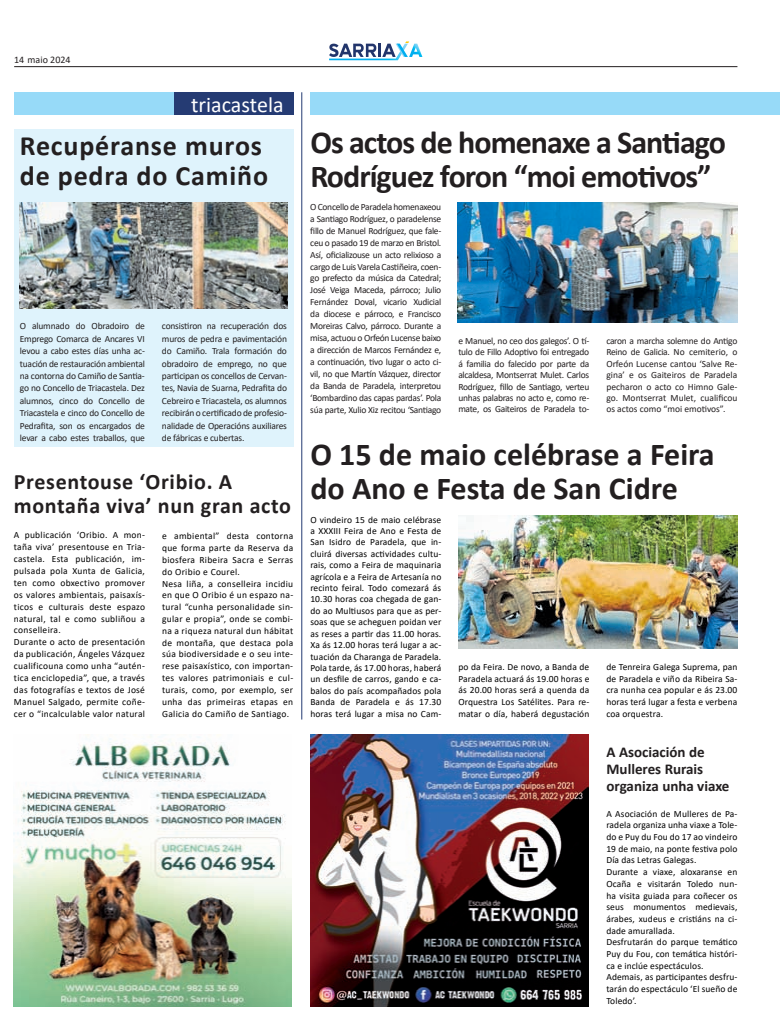
<style>
.page{position:relative;width:780px;height:1035px;background:#fff}
.page>*{position:absolute;margin:0;border:0;box-sizing:border-box;transform-origin:0 0}
.t1{font:700 32px/34px "Calibri";letter-spacing:-.03em;color:#231f20}
.t2{font:700 32px/34px "Calibri";color:#231f20}
.t3{font:700 28px/30px "Calibri";letter-spacing:.03em;color:#231f20}
.t4{font:700 22px/24px "Calibri";letter-spacing:.03em;color:#231f20}
.t5{font:22px "Calibri";color:#fff}
.t6{font:700 15px/17px "Calibri";color:#231f20}
.t7{font:10px "Calibri";color:#231f20}
.t8{font:9.5px/11.7px "Calibri";letter-spacing:.02em;color:#000}
.t9{font:9.5px/12.4px "Calibri";letter-spacing:-.02em;color:#231f20;text-align:justify}
</style>
<div class="page">
<hr style="left:14px;top:66px;width:723px;height:1px;background:#231f20">
<svg style="left:329px;top:41px;width:93px;height:19px"></svg>
<div style="left:310px;top:92px;width:470px;height:22px;background:#97daf8"></div>
<img style="left:457px;top:203px;width:280px;height:120px">
<div style="left:14px;top:92px;width:279px;height:22px;background:#97daf8"></div>
<div style="left:174px;top:92px;width:119px;height:22px;background:#253b73"></div>
<div style="left:14px;top:129px;width:279px;height:317px;background:#dff3fc"></div>
<img style="left:20px;top:202px;width:267px;height:106px">
<img style="left:310px;top:734px;width:278px;height:272px">
<img style="left:14px;top:734px;width:278px;height:272px">
<img style="left:458px;top:515px;width:279px;height:133px">
<hr style="left:301px;top:92px;width:1px;height:627px;background:#253b73">
<p class="t7" style="left:14px;top:53px;width:58px">14 maio 2024</p>
<h3 class="t5" style="left:191px;top:89px;width:94px">triacastela</h3>
<h2 class="t3" style="left:20px;top:131px;width:250px">Recupéranse muros de pedra do Camiño</h2>
<p class="t9" style="left:20px;top:320px;width:127px">O alumnado do Obradoiro de Emprego Comarca de Ancares VI levou a cabo estes días unha ac&shy;tuación de restauración ambiental na contorna do Camiño de Santia&shy;go no Concello de Triacastela. Dez alumnos, cinco do Concello de Triacastela e cinco do Concello de Pedrafita, son os encargados de levar a cabo estes traballos, que</p>
<p class="t9" style="left:162px;top:320px;width:126px">consistiron na recuperación dos muros de pedra e pavimentación do Camiño. Trala formación do obradoiro de emprego, no que participan os concellos de Cervan&shy;tes, Navia de Suarna, Pedrafita do Cebreiro e Triacastela, os alumnos recibirán o certificado de profesio&shy;nalidade de Operacións auxiliares de fábricas e cubertas.</p>
<h3 class="t4" style="left:14px;top:469px;width:278px">Presentouse ‘Oribio. A montaña viva’ nun gran acto</h3>
<p class="t8" style="left:14px;top:529px;width:133px">A publicación ‘Oribio. A mon&shy;taña viva’ presentouse en Tria&shy;castela. Esta publicación, im&shy;pulsada pola Xunta de Galicia, ten como obxectivo promover os valores ambientais, paisaxís&shy;ticos e culturais deste espazo natural, tal e como subliñou a conselleira.<br>Durante o acto de presentación da publicación, Ángeles Vázquez cualificouna como unha “autén&shy;tica enciclopedia”, que, a través das fotografías e textos de José<br>Manuel Salgado, permite coñe&shy;cer o “incalculable valor natural</p>
<p class="t8" style="left:162px;top:530px;width:133px">e ambiental” desta contorna que forma parte da Reserva da biosfera Ribeira Sacra e Serras do Oribio e Courel.<br>Nesa liña, a conselleira incidiu en que O Oribio é un espazo na&shy;tural “cunha personalidade sin&shy;gular e propia”, onde se combi&shy;na a riqueza natural dun hábitat de montaña, que destaca pola súa biodiversidade e o seu inte&shy;rese paisaxístico, con importan&shy;tes valores patrimoniais e cul&shy;turais, como, por exemplo, ser unha das primeiras etapas en<br>Galicia do Camiño de Santiago.</p>
<h1 class="t1" style="left:310px;top:125px;width:417px">Os actos de homenaxe a Santiago<br>Rodríguez foron “moi emotivos”</h1>
<p class="t9" style="left:310px;top:200px;width:132px;line-height:11.9px">O Concello de Paradela homenaxeou a Santiago Rodríguez, o paradelense fillo de Manuel Rodríguez, que fale&shy;ceu o pasado 19 de marzo en Bristol.<br>Así, oficializouse un acto relixioso a cargo de Luis Varela Castiñeira, coen&shy;go prefecto da música da Catedral; José Veiga Maceda, párroco; Julio Fernández Doval, vicario Xudicial da diocese e párroco, e Francisco Moreiras Calvo, párroco. Durante a misa, actuou o Orfeón Lucense baixo a dirección de Marcos Fernández e, a continuación, tivo lugar o acto ci&shy;vil, no que Martín Vázquez, director da Banda de Paradela, interpretou ‘Bombardino das capas pardas’. Pola súa parte, Xulio Xiz recitou ‘Santiago</p>
<p class="t9" style="left:458px;top:335px;width:132px;line-height:11.4px">e Manuel, no ceo dos galegos’. O tí&shy;tulo de Fillo Adoptivo foi entregado á familia do falecido por parte da alcaldesa, Montserrat Mulet. Carlos Rodríguez, fillo de Santiago, verteu unhas palabras no acto e, como re&shy;mate, os Gaiteiros de Paradela to-</p>
<p class="t9" style="left:606px;top:335px;width:132px;line-height:11.4px">caron a marcha solemne do Antigo Reino de Galicia. No cemiterio, o Orfeón Lucense cantou ‘Salve Re&shy;gina’ e os Gaiteiros de Paradela pecharon o acto co Himno Gale&shy;go. Montserrat Mulet, cualificou os actos como “moi emotivos”.</p>
<h1 class="t2" style="left:310px;top:437px;width:406px">O 15 de maio celébrase a Feira do Ano e Festa de San Cidre</h1>
<p class="t8" style="left:310px;top:513px;width:132px;line-height:11.4px;text-align:justify">O vindeiro 15 de maio celébrase a XXXIII Feira de Ano e Festa de San Isidro de Paradela, que in&shy;cluirá diversas actividades cultu&shy;rais, como a Feira de maquinaria agrícola e a Feira de Artesanía no recinto feiral. Todo comezará ás 10.30 horas coa chegada de gan&shy;do ao Multiusos para que as per&shy;soas que se acheguen poidan ver as reses a partir das 11.00 horas.<br>Xa ás 12.00 horas terá lugar a ac&shy;tuación da Charanga de Paradela.<br>Pola tarde, ás 17.00 horas, haberá un desfile de carros, gando e ca&shy;balos do país acompañados pola Banda de Paradela e ás 17.30 horas terá lugar a misa no Cam-</p>
<p class="t8" style="left:458px;top:660px;width:132px;text-align:justify">po da Feira. De novo, a Banda de Paradela actuará ás 19.00 horas e ás 20.00 horas será a quenda da Orquestra Los Satélites. Para re&shy;matar o día, haberá degustación</p>
<p class="t8" style="left:606px;top:660px;width:132px;text-align:justify">de Tenreira Galega Suprema, pan de Paradela e viño da Ribeira Sa&shy;cra nunha cea popular e ás 23.00 horas terá lugar a festa e verbena coa orquestra.</p>
<h3 class="t6" style="left:606px;top:743px;width:124px">A Asociación de<br>Mulleres Rurais organiza unha viaxe</h3>
<p class="t8" style="left:606px;top:807px;width:132px">A Asociación de Mulleres de Pa&shy;radela organiza unha viaxe a Tole&shy;do e Puy du Fou do 17 ao vindeiro<br>19 de maio, na ponte festiva polo<br>Día das Letras Galegas.<br>Durante a viaxe, aloxaranse en<br>Ocaña e visitarán Toledo nun&shy;ha visita guiada para coñecer os seus monumentos medievais, árabes, xudeus e cristiáns na ci&shy;dade amurallada.<br>Desfrutarán do parque temático<br>Puy du Fou, con temática históri&shy;ca e inclúe espectáculos.<br>Ademais, as participantes desfru&shy;tarán do espectáculo ‘El sueño de<br>Toledo’.</p>
</div>
